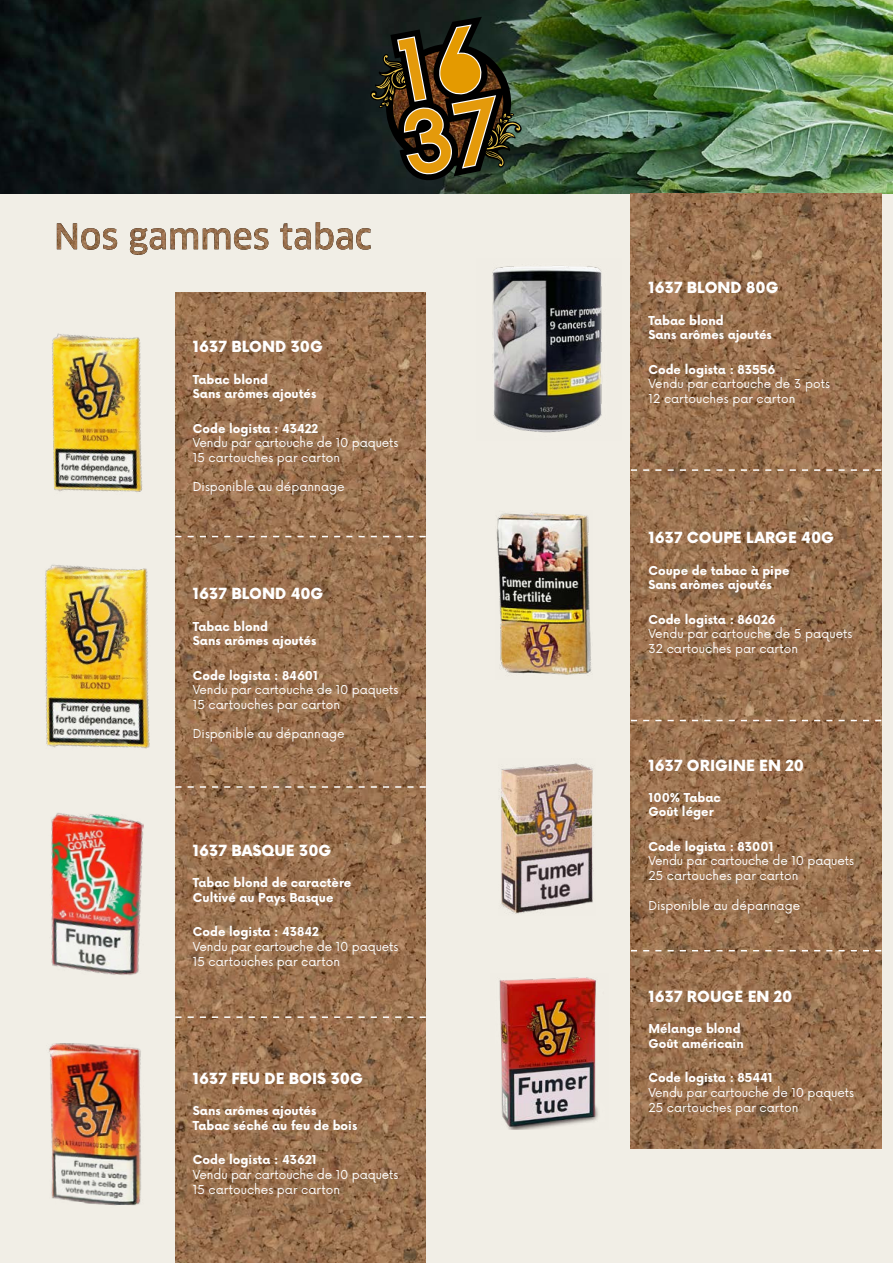
<style>
.page{position:relative;width:893px;height:1263px;background:#f1eee6}
.page>*{position:absolute;margin:0;border:0;box-sizing:border-box;transform-origin:0 0}
.t1{font:900 15px "Now";color:#fff}
.t2{font:12px/15px "Now";color:#fff}
.t3{font:700 12px/14.4px "Now";color:#fff}
</style>
<div class="page">
<img style="left:0;top:0;width:893px;height:193px">
<img style="left:496px;top:512px;width:96px;height:163px">
<img style="left:51px;top:813px;width:93px;height:162px">
<img style="left:45px;top:564px;width:105px;height:185px">
<img style="left:49px;top:1043px;width:92px;height:163px">
<svg style="left:370px;top:17px;width:152px;height:164px;background:#4d411e"></svg>
<img style="left:52px;top:333px;width:90px;height:159px">
<img style="left:175px;top:293px;width:251px;height:970px">
<img style="left:631px;top:193px;width:250px;height:956px">
<svg style="left:356px;top:228px;width:15px;height:22px"></svg>
<img style="left:57px;top:222px;width:296px;height:33px">
<svg style="left:175px;top:536px;width:251px;height:1px"></svg>
<svg style="left:175px;top:786px;width:251px;height:2px"></svg>
<svg style="left:175px;top:1016px;width:251px;height:2px"></svg>
<svg style="left:631px;top:469px;width:250px;height:2px"></svg>
<svg style="left:631px;top:720px;width:250px;height:1px"></svg>
<svg style="left:631px;top:950px;width:250px;height:1px"></svg>
<img style="left:501px;top:763px;width:93px;height:151px">
<img style="left:492px;top:266px;width:110px;height:167px">
<img style="left:499px;top:977px;width:100px;height:152px">
<p class="t1" style="left:193px;top:338px;width:132px">1637 BLOND 30G</p>
<p class="t3" style="left:193px;top:373px;width:125px">Tabac blond<br>Sans arômes ajoutés</p>
<p class="t3" style="left:193px;top:422px;width:127px">Code logista : 43422</p>
<p class="t2" style="left:193px;top:436px;width:207px">Vendu par cartouche de 10 paquets<br>15 cartouches par carton</p>
<p class="t2" style="left:193px;top:480px;width:153px">Disponible au dépannage</p>
<p class="t1" style="left:193px;top:585px;width:132px">1637 BLOND 40G</p>
<p class="t3" style="left:193px;top:620px;width:125px">Tabac blond<br>Sans arômes ajoutés</p>
<p class="t3" style="left:193px;top:669px;width:127px">Code logista : 84601</p>
<p class="t2" style="left:193px;top:683px;width:207px">Vendu par cartouche de 10 paquets<br>15 cartouches par carton</p>
<p class="t2" style="left:193px;top:727px;width:153px">Disponible au dépannage</p>
<p class="t1" style="left:193px;top:842px;width:140px">1637 BASQUE 30G</p>
<p class="t3" style="left:193px;top:877px;width:160px">Tabac blond de caractère<br>Cultivé au Pays Basque</p>
<p class="t3" style="left:193px;top:926px;width:128px">Code logista : 43842</p>
<p class="t2" style="left:193px;top:939px;width:207px">Vendu par cartouche de 10 paquets<br>15 cartouches par carton</p>
<p class="t1" style="left:193px;top:1070px;width:172px">1637 FEU DE BOIS 30G</p>
<p class="t3" style="left:193px;top:1105px;width:166px">Sans arômes ajoutés<br>Tabac séché au feu de bois</p>
<p class="t3" style="left:193px;top:1154px;width:126px">Code logista : 43621</p>
<p class="t2" style="left:193px;top:1167px;width:207px">Vendu par cartouche de 10 paquets<br>15 cartouches par carton</p>
<p class="t1" style="left:648px;top:279px;width:132px">1637 BLOND 80G</p>
<p class="t3" style="left:648px;top:314px;width:125px">Tabac blond<br>Sans arômes ajoutés</p>
<p class="t3" style="left:648px;top:363px;width:129px">Code logista : 83556</p>
<p class="t2" style="left:648px;top:377px;width:183px">Vendu par cartouche de 3 pots<br>12 cartouches par carton</p>
<p class="t1" style="left:648px;top:529px;width:187px">1637 COUPE LARGE 40G</p>
<p class="t3" style="left:648px;top:564px;width:143px">Coupe de tabac à pipe<br>Sans arômes ajoutés</p>
<p class="t3" style="left:648px;top:613px;width:129px">Code logista : 86026</p>
<p class="t2" style="left:648px;top:627px;width:206px">Vendu par cartouche de 5 paquets<br>32 cartouches par carton</p>
<p class="t1" style="left:648px;top:757px;width:157px">1637 ORIGINE EN 20</p>
<p class="t3" style="left:648px;top:791px;width:74px">100% Tabac<br>Goût léger</p>
<p class="t3" style="left:648px;top:840px;width:127px">Code logista : 83001</p>
<p class="t2" style="left:648px;top:854px;width:207px">Vendu par cartouche de 10 paquets<br>25 cartouches par carton</p>
<p class="t2" style="left:648px;top:899px;width:153px">Disponible au dépannage</p>
<p class="t1" style="left:648px;top:988px;width:146px">1637 ROUGE EN 20</p>
<p class="t3" style="left:648px;top:1023px;width:97px">Mélange blond<br>Goût américain</p>
<p class="t3" style="left:648px;top:1072px;width:126px">Code logista : 85441</p>
<p class="t2" style="left:648px;top:1085px;width:207px">Vendu par cartouche de 10 paquets<br>25 cartouches par carton</p>
</div>
